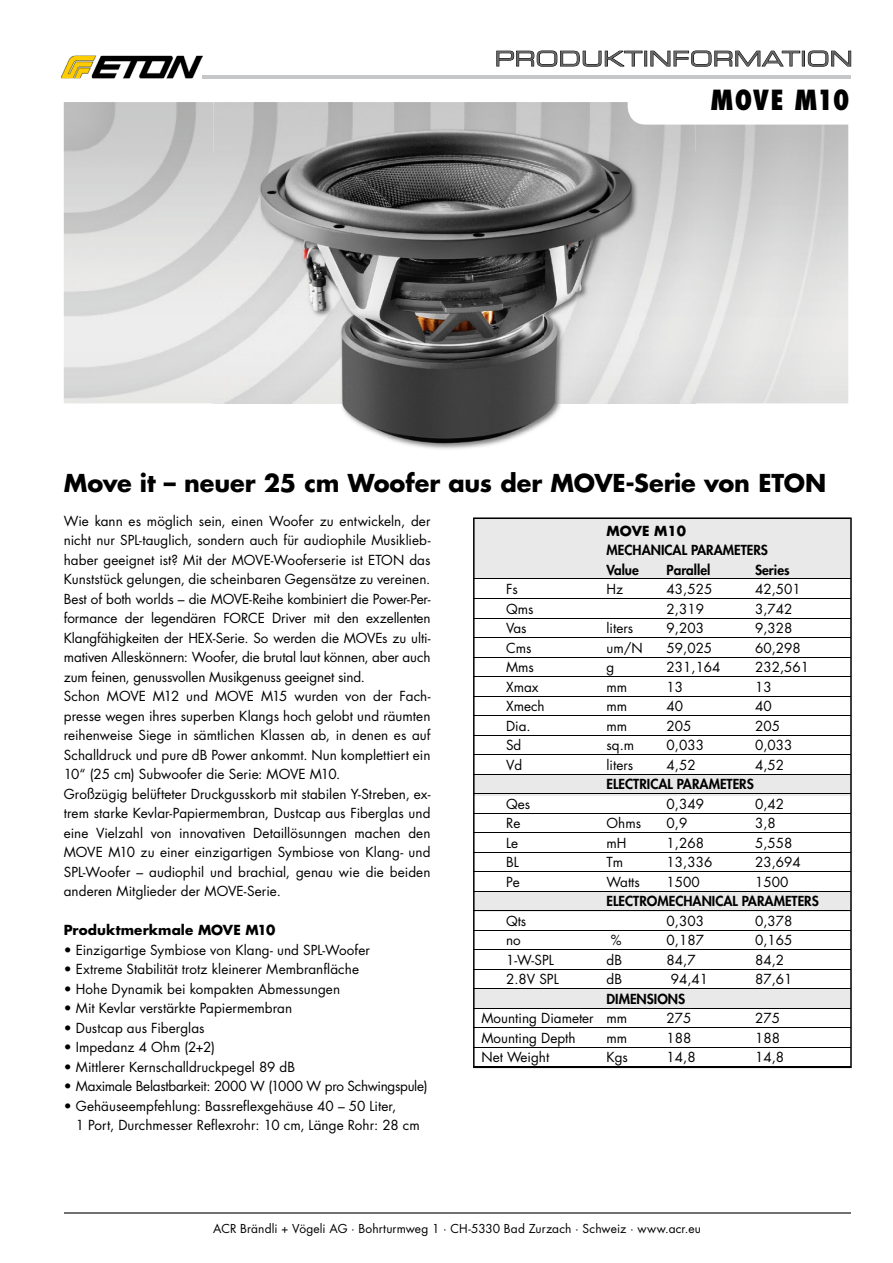
<style>
.page{position:relative;width:893px;height:1263px;background:#fff}
.page>*{position:absolute;margin:0;border:0;box-sizing:border-box;transform-origin:0 0}
.t1{font:800 condensed 27px "Futura";letter-spacing:.035em;color:#000}
.t2{font:700 24px "Futura Std";letter-spacing:-.005em;color:#000}
.t3{font:20.4px "Eurostile LT Std Ex 2";letter-spacing:.01em;color:#666}
.t4{font:13.5px/19.5px "Futura";color:#000}
.t5{font:13.5px/19.5px "Futura Std";letter-spacing:-.01em;color:#000;text-align:justify}
.t6{font:800 13.5px/19.5px "Futura";color:#000}
.t7{font:13.5px "Futura";letter-spacing:-.02em;color:#000}
.t8{font:700 13.5px "Futura Std";letter-spacing:.005em;color:#000}
.t9{font:700 13.5px "Futura";color:#000}
.t10{font:12px "Futura";letter-spacing:.005em;color:#000}
</style>
<div class="page">
<hr style="left:64px;top:1212px;width:786px;height:1px;background:#707172">
<hr style="left:203px;top:75px;width:647px;height:3px;background:#c6c7c8">
<img style="left:61px;top:56px;width:142px;height:22px">
<img style="left:64px;top:102px;width:784px;height:301px">
<img style="left:214px;top:102px;width:481px;height:50px">
<img style="left:214px;top:152px;width:45px;height:251px">
<img style="left:638px;top:152px;width:57px;height:251px">
<img style="left:259px;top:128px;width:379px;height:321px">
<svg style="left:496px;top:50px;width:146px;height:17px"></svg>
<div style="left:644px;top:51px;width:3px;height:15px;border:1px solid #000"></div>
<svg style="left:650px;top:50px;width:150px;height:17px"></svg>
<div style="left:802px;top:51px;width:3px;height:15px;border:1px solid #000"></div>
<svg style="left:808px;top:50px;width:43px;height:17px"></svg>
<svg style="left:628px;top:102px;width:220px;height:23px"></svg>
<svg style="left:473px;top:517px;width:379px;height:551px"></svg>
<h3 class="t3" style="left:495px;top:45px;width:359px">PRODUKTINFORMATION</h3>
<h1 class="t1" style="left:711px;top:83px;width:140px">MOVE M10</h1>
<h2 class="t2" style="left:64px;top:467px;width:764px">Move it – neuer 25 cm Woofer aus der MOVE-Serie von ETON</h2>
<p class="t4" style="left:64px;top:511px;width:368px;text-align:justify">Wie kann es möglich sein, einen Woofer zu entwickeln, der nicht nur SPL-tauglich, sondern auch für audiophile Musiklieb&shy;haber geeignet ist? Mit der MOVE-Wooferserie ist ETON das Kunststück gelungen, die scheinbaren Gegensätze zu vereinen.</p>
<p class="t5" style="left:64px;top:589px;width:368px">Best of both worlds – die MOVE-Reihe kombiniert die Power-Per&shy;formance der legendären FORCE Driver mit den exzellenten Klangfähigkeiten der HEX-Serie. So werden die MOVEs zu ulti&shy;mativen Alleskönnern: Woofer, die brutal laut können, aber auch zum feinen, genussvollen Musikgenuss geeignet sind.</p>
<p class="t4" style="left:64px;top:686px;width:368px">Schon MOVE M12 und MOVE M15 wurden von der Fach&shy;presse wegen ihres superben Klangs hoch gelobt und räumten reihenweise Siege in sämtlichen Klassen ab, in denen es auf Schalldruck und pure dB Power ankommt. Nun komplettiert ein 10“ (25 cm) Subwoofer die Serie: MOVE M10.<br>Großzügig belüfteter Druckgusskorb mit stabilen Y-Streben, ex&shy;trem starke Kevlar-Papiermembran, Dustcap aus Fiberglas und eine Vielzahl von innovativen Detaillösunngen machen den MOVE M10 zu einer einzigartigen Symbiose von Klang- und SPL-Woofer – audiophil und brachial, genau wie die beiden anderen Mitglieder der MOVE-Serie.</p>
<p class="t8" style="left:64px;top:921px;width:213px">Produktmerkmale MOVE M10</p>
<p class="t4" style="left:64px;top:940px;width:308px">• Einzigartige Symbiose von Klang- und SPL-Woofer</p>
<p class="t4" style="left:64px;top:959px;width:297px">• Extreme Stabilität trotz kleinerer Membranfläche</p>
<p class="t4" style="left:64px;top:979px;width:278px">• Hohe Dynamik bei kompakten Abmessungen</p>
<p class="t4" style="left:64px;top:998px;width:230px">• Mit Kevlar verstärkte Papiermembran</p>
<p class="t4" style="left:64px;top:1018px;width:142px">• Dustcap aus Fiberglas</p>
<p class="t4" style="left:64px;top:1037px;width:153px">• Impedanz 4 Ohm (2+2)</p>
<p class="t4" style="left:64px;top:1057px;width:233px">• Mittlerer Kernschalldruckpegel 89 dB</p>
<p class="t7" style="left:64px;top:1077px;width:365px">• Maximale Belastbarkeit: 2000 W (1000 W pro Schwingspule)</p>
<p class="t4" style="left:76px;top:1096px;width:345px;text-indent:-12px">• Gehäuseempfehlung: Bassreflexgehäuse 40 – 50 Liter,<br>1 Port, Durchmesser Reflexrohr: 10 cm, Länge Rohr: 28 cm</p>
<p class="t9" style="left:607px;top:521px;width:81px">MOVE M10</p>
<p class="t6" style="left:607px;top:540px;width:163px">MECHANICAL PARAMETERS<br>Value</p>
<p class="t6" style="left:667px;top:560px;width:45px">Parallel</p>
<p class="t6" style="left:755px;top:560px;width:36px">Series</p>
<p class="t4" style="left:506px;top:579px;width:13px">Fs</p>
<p class="t4" style="left:607px;top:579px;width:18px">Hz</p>
<p class="t4" style="left:667px;top:579px;width:47px">43,525</p>
<p class="t4" style="left:755px;top:579px;width:47px">42,501</p>
<p class="t4" style="left:506px;top:599px;width:29px">Qms</p>
<p class="t4" style="left:666px;top:599px;width:39px">2,319</p>
<p class="t4" style="left:755px;top:599px;width:39px">3,742</p>
<p class="t4" style="left:506px;top:618px;width:22px">Vas</p>
<p class="t4" style="left:607px;top:618px;width:28px">liters</p>
<p class="t4" style="left:667px;top:618px;width:39px">9,203</p>
<p class="t4" style="left:755px;top:618px;width:39px">9,328</p>
<p class="t4" style="left:506px;top:638px;width:27px">Cms</p>
<p class="t4" style="left:607px;top:638px;width:38px">um/N</p>
<p class="t4" style="left:666px;top:638px;width:47px">59,025</p>
<p class="t4" style="left:755px;top:638px;width:47px">60,298</p>
<p class="t4" style="left:506px;top:657px;width:29px">Mms</p>
<p class="t4" style="left:607px;top:657px;width:9px">g</p>
<p class="t4" style="left:666px;top:657px;width:56px">231,164</p>
<p class="t4" style="left:755px;top:657px;width:56px">232,561</p>
<p class="t4" style="left:506px;top:677px;width:34px">Xmax</p>
<p class="t4" style="left:607px;top:677px;width:22px">mm</p>
<p class="t4" style="left:666px;top:677px;width:18px">13</p>
<p class="t4" style="left:755px;top:677px;width:18px">13</p>
<p class="t4" style="left:506px;top:696px;width:40px">Xmech</p>
<p class="t4" style="left:607px;top:696px;width:22px">mm</p>
<p class="t4" style="left:666px;top:696px;width:18px">40</p>
<p class="t4" style="left:755px;top:696px;width:18px">40</p>
<p class="t4" style="left:506px;top:716px;width:26px">Dia.</p>
<p class="t4" style="left:607px;top:716px;width:22px">mm</p>
<p class="t4" style="left:667px;top:716px;width:26px">205</p>
<p class="t4" style="left:755px;top:716px;width:26px">205</p>
<p class="t4" style="left:506px;top:735px;width:17px">Sd</p>
<p class="t4" style="left:607px;top:735px;width:29px">sq.m</p>
<p class="t4" style="left:667px;top:735px;width:39px">0,033</p>
<p class="t4" style="left:755px;top:735px;width:39px">0,033</p>
<p class="t4" style="left:506px;top:755px;width:18px">Vd</p>
<p class="t4" style="left:607px;top:755px;width:28px">liters</p>
<p class="t4" style="left:667px;top:755px;width:31px">4,52</p>
<p class="t4" style="left:755px;top:755px;width:31px">4,52</p>
<p class="t6" style="left:607px;top:774px;width:149px">ELECTRICAL PARAMETERS</p>
<p class="t4" style="left:506px;top:794px;width:26px">Qes</p>
<p class="t4" style="left:666px;top:794px;width:39px">0,349</p>
<p class="t4" style="left:755px;top:794px;width:31px">0,42</p>
<p class="t4" style="left:506px;top:813px;width:16px">Re</p>
<p class="t4" style="left:607px;top:813px;width:36px">Ohms</p>
<p class="t4" style="left:667px;top:813px;width:22px">0,9</p>
<p class="t4" style="left:755px;top:813px;width:22px">3,8</p>
<p class="t4" style="left:506px;top:833px;width:14px">Le</p>
<p class="t4" style="left:607px;top:833px;width:22px">mH</p>
<p class="t4" style="left:667px;top:833px;width:39px">1,268</p>
<p class="t4" style="left:755px;top:833px;width:39px">5,558</p>
<p class="t4" style="left:506px;top:852px;width:14px">BL</p>
<p class="t4" style="left:607px;top:852px;width:18px">Tm</p>
<p class="t4" style="left:667px;top:852px;width:47px">13,336</p>
<p class="t4" style="left:755px;top:852px;width:47px">23,694</p>
<p class="t4" style="left:506px;top:872px;width:15px">Pe</p>
<p class="t4" style="left:607px;top:872px;width:35px">Watts</p>
<p class="t4" style="left:667px;top:872px;width:35px">1500</p>
<p class="t4" style="left:755px;top:872px;width:35px">1500</p>
<p class="t6" style="left:607px;top:891px;width:214px">ELECTROMECHANICAL PARAMETERS</p>
<p class="t4" style="left:506px;top:911px;width:22px">Qts</p>
<p class="t4" style="left:667px;top:911px;width:39px">0,303</p>
<p class="t4" style="left:755px;top:911px;width:39px">0,378</p>
<p class="t4" style="left:506px;top:930px;width:16px">no</p>
<p class="t4" style="left:611px;top:930px;width:12px">%</p>
<p class="t4" style="left:667px;top:930px;width:39px">0,187</p>
<p class="t4" style="left:755px;top:930px;width:39px">0,165</p>
<p class="t4" style="left:506px;top:950px;width:49px">1-W-SPL</p>
<p class="t4" style="left:607px;top:950px;width:17px">dB</p>
<p class="t4" style="left:666px;top:950px;width:31px">84,7</p>
<p class="t4" style="left:755px;top:950px;width:31px">84,2</p>
<p class="t4" style="left:506px;top:969px;width:54px">2.8V SPL</p>
<p class="t4" style="left:607px;top:969px;width:17px">dB</p>
<p class="t4" style="left:671px;top:969px;width:39px">94,41</p>
<p class="t4" style="left:755px;top:969px;width:39px">87,61</p>
<p class="t6" style="left:607px;top:989px;width:80px">DIMENSIONS</p>
<p class="t4" style="left:482px;top:1008px;width:147px">Mounting Diameter mm</p>
<p class="t4" style="left:667px;top:1008px;width:26px">275</p>
<p class="t4" style="left:755px;top:1008px;width:26px">275</p>
<p class="t4" style="left:482px;top:1028px;width:95px">Mounting Depth</p>
<p class="t4" style="left:607px;top:1028px;width:22px">mm</p>
<p class="t4" style="left:667px;top:1028px;width:26px">188</p>
<p class="t4" style="left:755px;top:1028px;width:26px">188</p>
<p class="t4" style="left:482px;top:1047px;width:69px">Net Weight</p>
<p class="t4" style="left:607px;top:1047px;width:23px">Kgs</p>
<p class="t4" style="left:667px;top:1047px;width:31px">14,8</p>
<p class="t4" style="left:755px;top:1047px;width:31px">14,8</p>
<p class="t10" style="left:213px;top:1220px;width:489px">ACR Brändli + Vögeli AG · Bohrturmweg 1 · CH-5330 Bad Zurzach · Schweiz · www.acr.eu</p>
</div>
